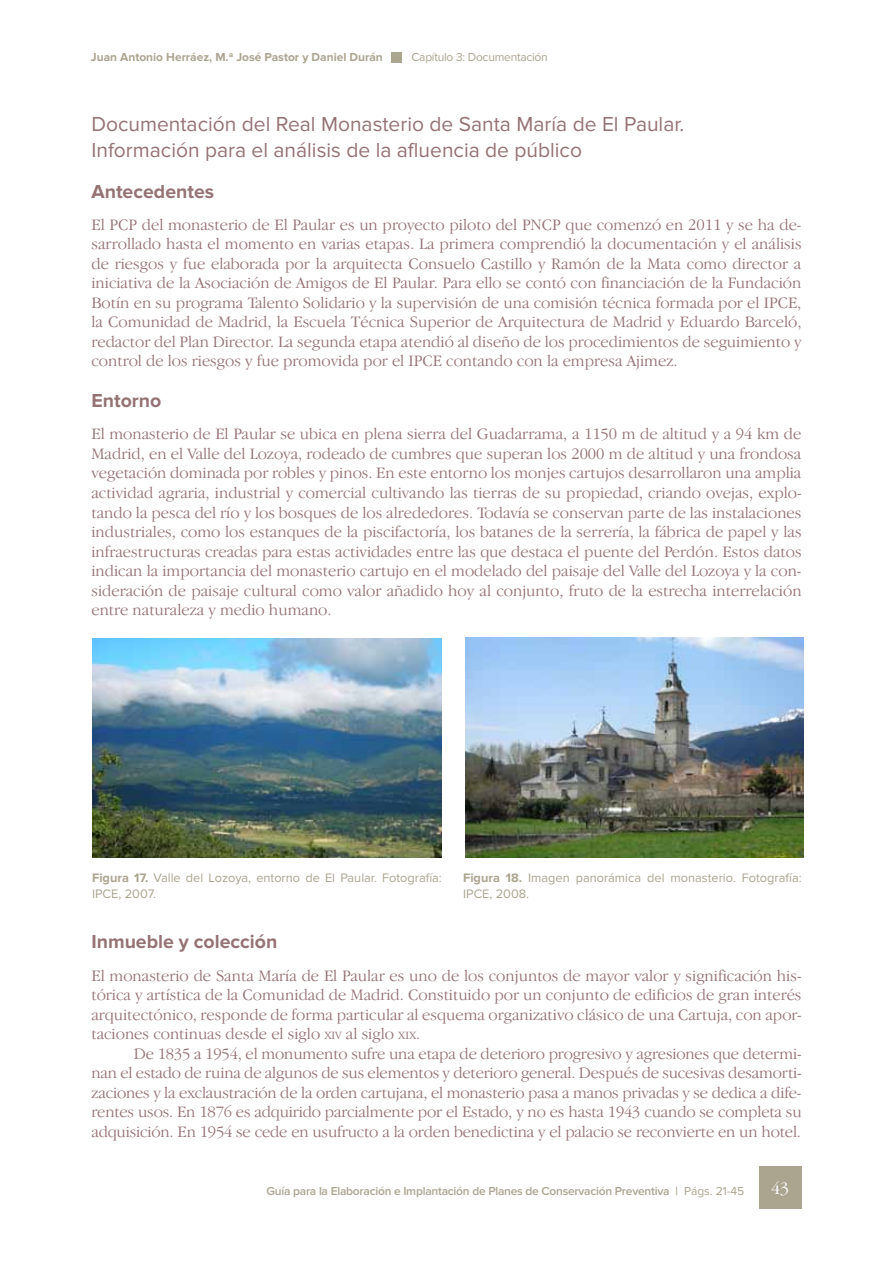
<style>
.page{position:relative;width:893px;height:1263px;background:#fff}
.page>*{position:absolute;margin:0;border:0;box-sizing:border-box;transform-origin:0 0}
.t1{font:21px/25.5px "Proxima Nova";color:#957375}
.t2{font:700 19.5px "Proxima Nova";color:#957375}
.t3{font:300 18px "Garamond IT Cby BT";color:#fff}
.t4{font:300 16.5px/19.5px "Garamond IT Cby BT";color:#957375;text-align:justify}
.t5{font:12.75px/15.8px "Proxima Nova";color:#aba48f}
.t6{font:600 12px "Proxima Nova";letter-spacing:-.02em;color:#aba48f}
.t7{font:700 12px "Proxima Nova";color:#aba48f}
.t8{font:12px "Proxima Nova";letter-spacing:-.02em;color:#aba48f}
.s1{font-weight:700}
.s2{font-size:11.55px}
.s3{font-weight:400}
</style>
<div class="page">
<div style="left:759px;top:1166px;width:42px;height:43px;background:#aba48f"></div>
<div style="left:391px;top:52px;width:11px;height:11px;background:#aba48f"></div>
<img style="left:92px;top:638px;width:349px;height:220px">
<img style="left:465px;top:638px;width:339px;height:219px">
<p class="t7" style="left:91px;top:50px;width:293px">Juan Antonio Herráez, M.ª José Pastor y Daniel Durán</p>
<p class="t8" style="left:411px;top:50px;width:138px">Capítulo 3: Documentación</p>
<p class="t1" style="left:91px;top:112px;width:594px">Documentación del Real Monasterio de Santa María de El Paular.<br>Información para el análisis de la afluencia de público</p>
<p class="t2" style="left:91px;top:180px;width:124px">Antecedentes</p>
<p class="t4" style="left:91px;top:215px;width:712px">El PCP del monasterio de El Paular es un proyecto piloto del PNCP que comenzó en 2011 y se ha de&shy;sarrollado hasta el momento en varias etapas. La primera comprendió la documentación y el análisis de riesgos y fue elaborada por la arquitecta Consuelo Castillo y Ramón de la Mata como director a iniciativa de la Asociación de Amigos de El Paular. Para ello se contó con financiación de la Fundación Botín en su programa Talento Solidario y la supervisión de una comisión técnica formada por el IPCE, la Comunidad de Madrid, la Escuela Técnica Superior de Arquitectura de Madrid y Eduardo Barceló, redactor del Plan Director. La segunda etapa atendió al diseño de los procedimientos de seguimiento y control de los riesgos y fue promovida por el IPCE contando con la empresa Ajimez.</p>
<p class="t2" style="left:91px;top:389px;width:71px">Entorno</p>
<p class="t4" style="left:91px;top:424px;width:712px">El monasterio de El Paular se ubica en plena sierra del Guadarrama, a 1150 m de altitud y a 94 km de Madrid, en el Valle del Lozoya, rodeado de cumbres que superan los 2000 m de altitud y una frondosa vegetación dominada por robles y pinos. En este entorno los monjes cartujos desarrollaron una amplia actividad agraria, industrial y comercial cultivando las tierras de su propiedad, criando ovejas, explo&shy;tando la pesca del río y los bosques de los alrededores. Todavía se conservan parte de las instalaciones industriales, como los estanques de la piscifactoría, los batanes de la serrería, la fábrica de papel y las infraestructuras creadas para estas actividades entre las que destaca el puente del Perdón. Estos datos indican la importancia del monasterio cartujo en el modelado del paisaje del Valle del Lozoya y la con&shy;sideración de paisaje cultural como valor añadido hoy al conjunto, fruto de la estrecha interrelación entre naturaleza y medio humano.</p>
<p class="t5" style="left:92px;top:870px;width:351px"><span class="s1">Figura 17.</span> Valle del Lozoya, entorno de El Paular. Fotografía:<br>IPCE, 2007.</p>
<p class="t5" style="left:463px;top:870px;width:340px"><span class="s1">Figura 18.</span> Imagen panorámica del monasterio. Fotografía:<br>IPCE, 2008.</p>
<p class="t2" style="left:91px;top:930px;width:187px">Inmueble y colección</p>
<p class="t4" style="left:91px;top:965px;width:712px">El monasterio de Santa María de El Paular es uno de los conjuntos de mayor valor y significación his&shy;tórica y artística de la Comunidad de Madrid. Constituido por un conjunto de edificios de gran interés arquitectónico, responde de forma particular al esquema organizativo clásico de una Cartuja, con apor&shy;taciones continuas desde el siglo <span class="s2">xiv</span> al siglo <span class="s2">xix</span>.</p>
<p class="t4" style="left:91px;top:1043px;width:712px;text-indent:43px">De 1835 a 1954, el monumento sufre una etapa de deterioro progresivo y agresiones que determi&shy;nan el estado de ruina de algunos de sus elementos y deterioro general. Después de sucesivas desamorti&shy;zaciones y la exclaustración de la orden cartujana, el monasterio pasa a manos privadas y se dedica a dife&shy;rentes usos. En 1876 es adquirido parcialmente por el Estado, y no es hasta 1943 cuando se completa su adquisición. En 1954 se cede en usufructo a la orden benedictina y el palacio se reconvierte en un hotel.</p>
<p class="t6" style="left:267px;top:1184px;width:479px">Guía para la Elaboración e Implantación de Planes de Conservación Preventiva | <span class="s3">Págs. 21-45</span></p>
<p class="t3" style="left:771px;top:1178px;width:20px">43</p>
</div>
